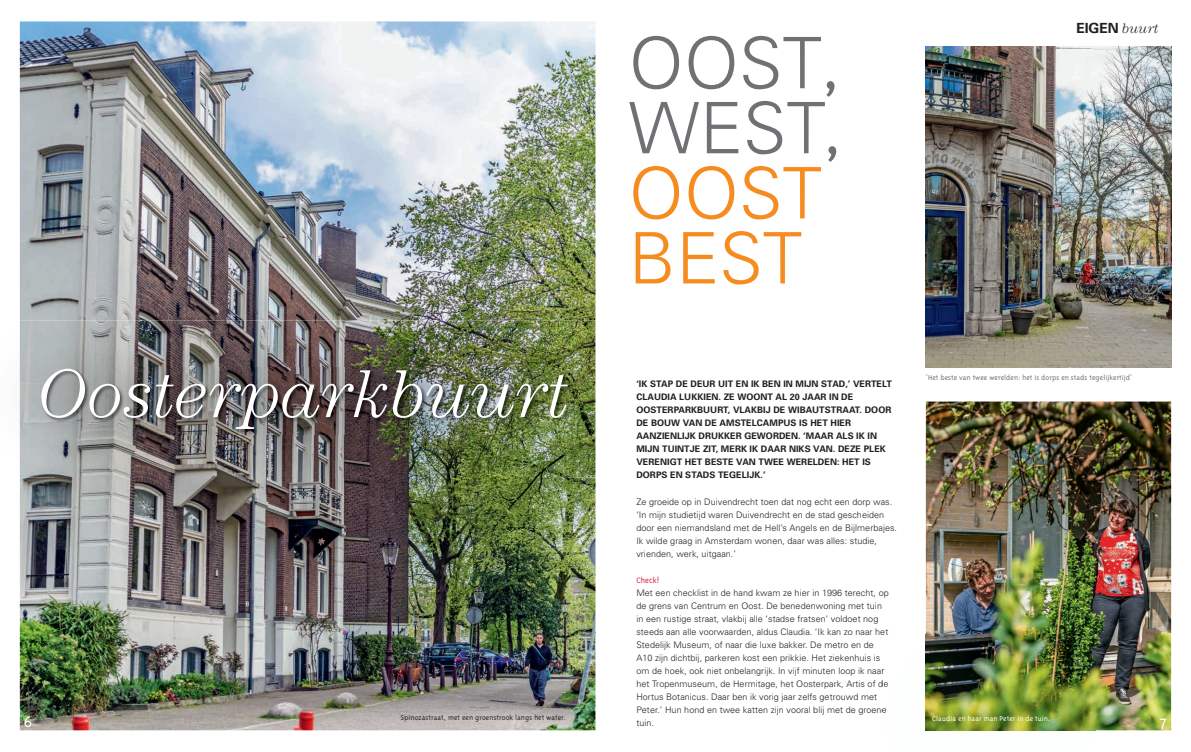
<style>
.page{position:relative;width:1191px;height:752px;background:#fff}
.page>*{position:absolute;margin:0;border:0;box-sizing:border-box;transform-origin:0 0}
.t1{font:300 71px/65px "Univers";color:#717074}
.t2{font:italic 300 69.1px "Century";color:#fff}
.t3{font:300 18px "Triplex";color:#fff}
.t4{font:700 14px "Univers";letter-spacing:-.01em;color:#231f20}
.t5{font:300 9px/13px "Univers";letter-spacing:.005em;color:#231f20}
.t6{font:700 9px/13px "Univers";letter-spacing:.005em;color:#231f20}
.t7{font:300 9px "Triplex";letter-spacing:.005em;color:#d91e47}
.t8{font:300 8px "Triplex";letter-spacing:.01em;color:#717074}
.t9{font:300 8px "Triplex";letter-spacing:.01em;color:#231f20}
.t10{font:300 8px "Triplex";letter-spacing:.01em;color:#fff}
.s1{font-family:"Triplex"}
.s2{color:#f68b1f}
.s3{font-family:"Century";font-weight:300;font-style:italic}
</style>
<div class="page">
<img style="left:20px;top:21px;width:575px;height:709px">
<img style="left:19px;top:321px;width:1px;height:156px">
<img style="left:20px;top:320px;width:575px;height:63px">
<img style="left:20px;top:383px;width:36px;height:94px">
<img style="left:560px;top:383px;width:35px;height:94px">
<img style="left:56px;top:434px;width:504px;height:43px">
<img style="left:40px;top:367px;width:533px;height:67px">
<img style="left:595px;top:21px;width:1px;height:709px">
<img style="left:926px;top:47px;width:245px;height:320px">
<img style="left:926px;top:401px;width:245px;height:329px">
<img style="left:926px;top:633px;width:169px;height:97px">
<svg style="left:883px;top:669px;width:5px;height:18px"></svg>
<h2 class="t2" style="left:38px;top:354px;width:533px">Oosterparkbuurt</h2>
<h3 class="t3" style="left:24px;top:711px;width:10px">6</h3>
<p class="t9" style="left:401px;top:712px;width:167px">Spinozastraat, met een groenstrook langs het water.</p>
<h1 class="t1" style="left:628px;top:29px;width:216px">OOST<span class="s1">,<br></span>WEST<span class="s1">,<br></span><span class="s2">OOST<br>BEST</span></h1>
<h3 class="t4" style="left:1076px;top:19px;width:84px">EIGEN <span class="s3">buurt</span></h3>
<p class="t6" style="left:636px;top:377px;width:257px">‘IK STAP DE DEUR UIT EN IK BEN IN MIJN STAD,’ VERTELT CLAUDIA LUKKIEN. ZE WOONT AL 20 JAAR IN DE OOSTERPARKBUURT, VLAKBIJ DE WIBAUTSTRAAT. DOOR DE BOUW VAN DE AMSTELCAMPUS IS HET HIER AANZIENLIJK DRUKKER GEWORDEN. ‘MAAR ALS IK IN MIJN TUINTJE ZIT, MERK IK DAAR NIKS VAN. DEZE PLEK VERENIGT HET BESTE VAN TWEE WERELDEN: HET IS DORPS EN STADS TEGELIJK.’</p>
<p class="t5" style="left:636px;top:494px;width:262px">Ze groeide op in Duivendrecht toen dat nog echt een dorp was. ‘In mijn studietijd waren Duivendrecht en de stad gescheiden door een niemandsland met de Hell’s Angels en de Bijlmerbajes.<br>Ik wilde graag in Amsterdam wonen, daar was alles: studie, vrienden, werk, uitgaan.’</p>
<p class="t7" style="left:636px;top:574px;width:25px">Check!</p>
<p class="t5" style="left:636px;top:585px;width:254px">Met een checklist in de hand kwam ze hier in 1996 terecht, op de grens van Centrum en Oost. De benedenwoning met tuin in een rustige straat, vlakbij alle ‘stadse fratsen’ voldoet nog steeds aan alle voorwaarden, aldus Claudia. ‘Ik kan zo naar het Stedelijk Museum, of naar die luxe bakker. De metro en de A10 zijn dichtbij, parkeren kost een prikkie. Het ziekenhuis is om de hoek, ook niet onbelangrijk. In vijf minuten loop ik naar het Tropenmuseum, de Hermitage, het Oosterpark, Artis of de Hortus Botanicus. Daar ben ik vorig jaar zelfs getrouwd met Peter.’ Hun hond en twee katten zijn vooral blij met de groene tuin.</p>
<p class="t8" style="left:926px;top:372px;width:208px">'Het beste van twee werelden: het is dorps en stads tegelijkertijd'</p>
<p class="t10" style="left:932px;top:713px;width:119px">Claudia en haar man Peter in de tuin.</p>
<h3 class="t3" style="left:1159px;top:711px;width:10px">7</h3>
</div>
